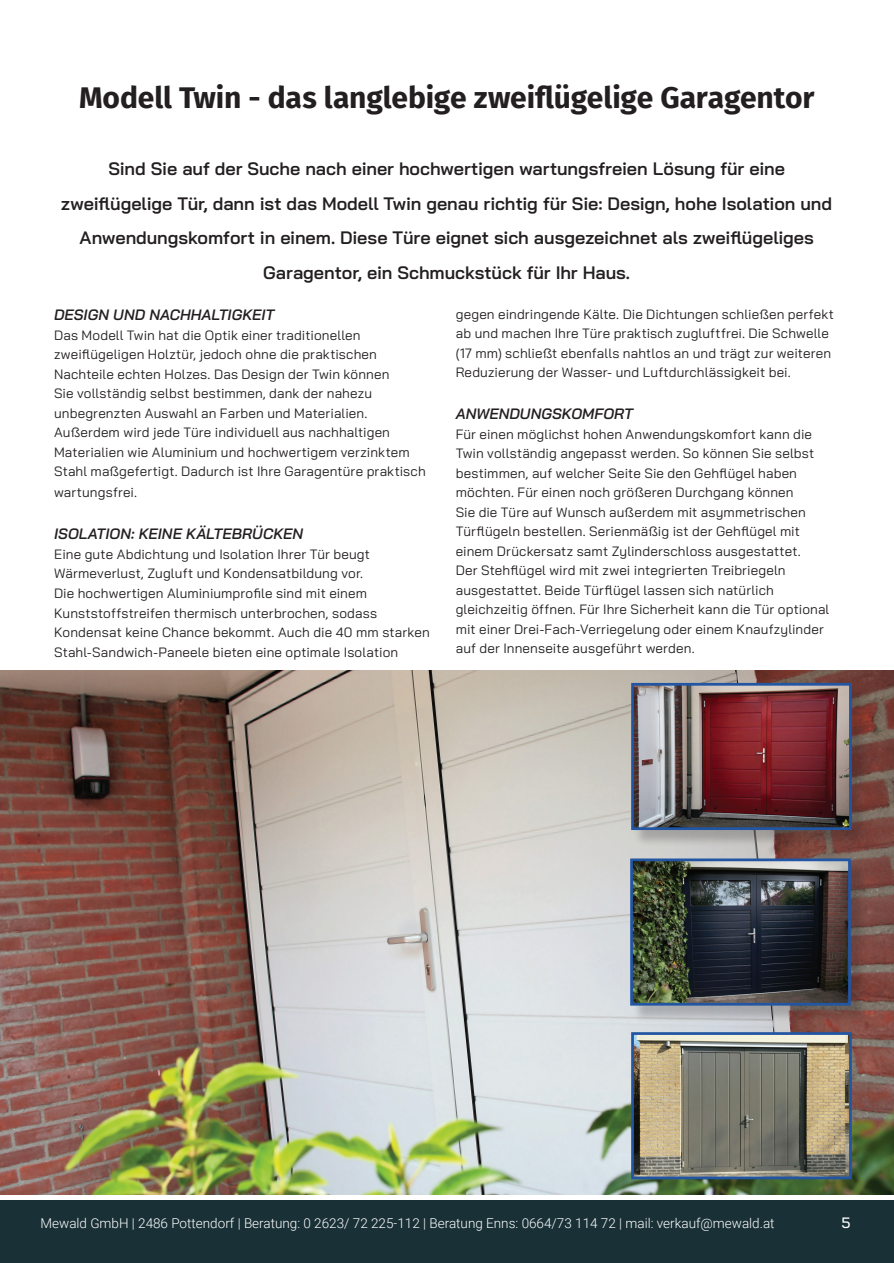
<style>
.page{position:relative;width:894px;height:1263px;background:#fff}
.page>*{position:absolute;margin:0;border:0;box-sizing:border-box;transform-origin:0 0}
.t1{font:700 30px "Fira Sans";letter-spacing:-.005em;color:#231f20}
.t2{font:600 18px/34.5px "Bai Jamjuree";letter-spacing:-.005em;color:#231f20;text-align:center}
.t3{font:italic 600 15px "Bai Jamjuree";letter-spacing:.005em;color:#231f20}
.t4{font:500 15px "Bai Jamjuree";color:#fff}
.t5{font:13.5px/19.5px "Bai Jamjuree";letter-spacing:.01em;color:#231f20}
.t6{font:300 13.5px "Roboto";color:#fff}
</style>
<div class="page">
<div style="left:0;top:1200px;width:894px;height:62px;background:#183036"></div>
<img style="left:1px;top:671px;width:893px;height:523px">
<div style="left:633px;top:685px;width:235px;height:162px;background:#231f20;opacity:.24"></div>
<img style="left:635px;top:687px;width:212px;height:139px">
<div style="left:631px;top:683px;width:220px;height:147px;border:3px solid #2255a2"></div>
<div style="left:632px;top:860px;width:235px;height:162px;background:#231f20;opacity:.24"></div>
<img style="left:634px;top:862px;width:212px;height:139px">
<div style="left:630px;top:858px;width:220px;height:147px;border:3px solid #2255a2"></div>
<img style="left:635px;top:1036px;width:212px;height:139px">
<div style="left:631px;top:1032px;width:220px;height:147px;border:3px solid #2255a2"></div>
<h1 class="t1" style="left:79px;top:72px;width:737px">Modell Twin - das langlebige zweiflügelige Garagentor</h1>
<p class="t2" style="left:61px;top:152px;width:772px">Sind Sie auf der Suche nach einer hochwertigen wartungsfreien Lösung für eine zweiflügelige Tür, dann ist das Modell Twin genau richtig für Sie: Design, hohe Isolation und Anwendungskomfort in einem. Diese Türe eignet sich ausgezeichnet als zweiflügeliges Garagentor, ein Schmuckstück für Ihr Haus.</p>
<p class="t3" style="left:54px;top:306px;width:222px">DESIGN UND NACHHALTIGKEIT</p>
<p class="t5" style="left:54px;top:325px;width:373px">Das Modell Twin hat die Optik einer traditionellen zweiflügeligen Holztür, jedoch ohne die praktischen Nachteile echten Holzes. Das Design der Twin können<br>Sie vollständig selbst bestimmen, dank der nahezu unbegrenzten Auswahl an Farben und Materialien.<br>Außerdem wird jede Türe individuell aus nachhaltigen Materialien wie Aluminium und hochwertigem verzinktem Stahl maßgefertigt. Dadurch ist Ihre Garagentüre praktisch</p>
<p class="t5" style="left:54px;top:483px;width:84px">wartungsfrei.</p>
<p class="t3" style="left:54px;top:525px;width:250px">ISOLATION: KEINE KälteBRÜCKEN</p>
<p class="t5" style="left:54px;top:544px;width:377px">Eine gute Abdichtung und Isolation Ihrer Tür beugt Wärmeverlust, Zugluft und Kondensatbildung vor.<br>Die hochwertigen Aluminiumprofile sind mit einem Kunststoffstreifen thermisch unterbrochen, sodass Kondensat keine Chance bekommt. Auch die 40 mm starken Stahl-Sandwich-Paneele bieten eine optimale Isolation</p>
<p class="t5" style="left:456px;top:304px;width:380px">gegen eindringende Kälte. Die Dichtungen schließen perfekt ab und machen Ihre Türe praktisch zugluftfrei. Die Schwelle (17 mm) schließt ebenfalls nahtlos an und trägt zur weiteren Reduzierung der Wasser- und Luftdurchlässigkeit bei.</p>
<p class="t3" style="left:456px;top:405px;width:179px">ANWENDUNGSKOMFORT</p>
<p class="t5" style="left:456px;top:424px;width:375px">Für einen möglichst hohen Anwendungskomfort kann die Twin vollständig angepasst werden. So können Sie selbst bestimmen, auf welcher Seite Sie den Gehflügel haben möchten. Für einen noch größeren Durchgang können<br>Sie die Türe auf Wunsch außerdem mit asymmetrischen Türflügeln bestellen. Serienmäßig ist der Gehflügel mit einem Drückersatz samt Zylinderschloss ausgestattet.<br>Der Stehflügel wird mit zwei integrierten Treibriegeln ausgestattet. Beide Türflügel lassen sich natürlich gleichzeitig öffnen. Für Ihre Sicherheit kann die Tür optional mit einer Drei-Fach-Verriegelung oder einem Knaufzylinder auf der Innenseite ausgeführt werden.</p>
<p class="t6" style="left:40px;top:1213px;width:735px">Mewald GmbH | 2486 Pottendorf | Beratung: 0 2623/ 72 225-112 | Beratung Enns: 0664/73 114 72 | mail: verkauf@mewald.at</p>
<p class="t4" style="left:841px;top:1214px;width:11px">5</p>
</div>
